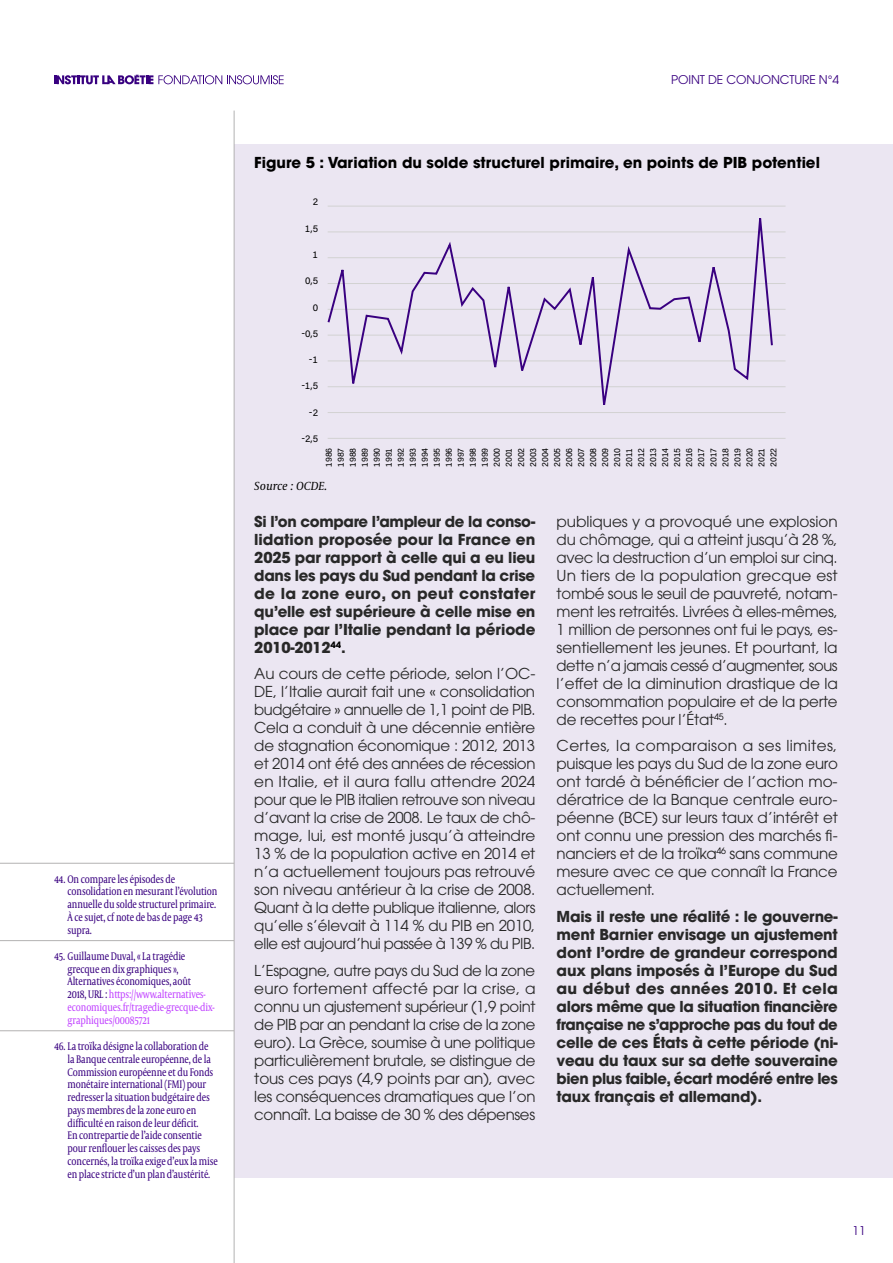
<style>
.page{position:relative;width:893px;height:1263px;background:#fff}
.page>*{position:absolute;margin:0;border:0;box-sizing:border-box;transform-origin:0 0}
.Texte_courant{font:15px/18px "ITC Avant Garde Pro";letter-spacing:-.015em;color:#282828;text-align:justify}
.Texte_courant-2{font:700 15px/18px "ITC Avant Garde Pro";letter-spacing:-.015em;color:#282828;text-align:justify}
.Graphique{font:700 15px "ITC Avant Garde Pro";color:#000}
.t1{font:12px "ITC Avant Garde Pro";letter-spacing:-.01em;color:#390080}
.Sources_graphiques{font:italic 12px "Capitolium News 2";color:#000}
.t2{font:11.25px/12.8px "Capitolium News 2";letter-spacing:-.015em;color:#390080;scale:.8 1}
.t3{font:9.9px "Acumin Pro";color:#000}
.t4{font:8.85px/12px "Acumin Pro";color:#000;text-align:justify}
.s1{color:#c142ff}
</style>
<div class="page">
<div style="left:234px;top:145px;width:659px;height:1033px;background:#ebe6f2"></div>
<svg style="left:54px;top:75px;width:230px;height:9px"></svg>
<hr style="left:234px;top:111px;width:1px;height:1152px;background:#b3b2b2">
<hr style="left:328px;top:335px;width:457px;height:1px;background:#d2d2d2">
<hr style="left:328px;top:360px;width:457px;height:1px;background:#d2d2d2">
<hr style="left:328px;top:386px;width:457px;height:1px;background:#d2d2d2">
<hr style="left:328px;top:412px;width:457px;height:1px;background:#d2d2d2">
<hr style="left:328px;top:257px;width:457px;height:1px;background:#d2d2d2">
<hr style="left:328px;top:206px;width:457px;height:1px;background:#d2d2d2">
<hr style="left:328px;top:231px;width:457px;height:1px;background:#d2d2d2">
<hr style="left:328px;top:283px;width:457px;height:1px;background:#d2d2d2">
<hr style="left:328px;top:309px;width:457px;height:1px;background:#d2d2d2">
<hr style="left:328px;top:438px;width:457px;height:1px;background:#d2d2d2">
<svg style="left:327px;top:205px;width:447px;height:208px"></svg>
<hr style="left:0;top:863px;width:234px;height:1px;background:#b3b2b2">
<hr style="left:0;top:940px;width:234px;height:1px;background:#b3b2b2">
<hr style="left:0;top:1030px;width:234px;height:1px;background:#b3b2b2">
<p class="t2" style="left:68px;top:872px;width:189px;text-indent:-14px">44. On compare les épisodes de consolidation en mesurant l’évolution annuelle du solde structurel primaire.<br>À ce sujet, cf note de bas de page 43 supra.</p>
<p class="t2" style="left:68px;top:949px;width:185px;text-indent:-14px">45. Guillaume Duval, « La tragédie grecque en dix graphiques », Alternatives économiques, août<br>2018, URL : <span class="s1">https://www.alternatives&shy;economiques.fr/tragedie-grecque-dix&shy;graphiques/00085721</span></p>
<p class="t2" style="left:68px;top:1039px;width:190px;text-indent:-14px">46. La troïka désigne la collaboration de la Banque centrale européenne, de la Commission européenne et du Fonds monétaire international (FMI) pour redresser la situation budgétaire des pays membres de la zone euro en difficulté en raison de leur déficit.<br>En contrepartie de l’aide consentie pour renflouer les caisses des pays concernés, la troïka exige d’eux la mise en place stricte d’un plan d’austérité.</p>
<p class="t1" style="left:671px;top:72px;width:169px">POINT DE CONJONCTURE N°4</p>
<p class="Graphique" style="left:254px;top:153px;width:567px">Figure 5 : Variation du solde structurel primaire, en points de PIB potentiel</p>
<p class="t3" style="left:313px;top:195px;width:7px">2</p>
<p class="t3" style="left:305px;top:221px;width:14px">1,5</p>
<p class="t3" style="left:313px;top:248px;width:7px">1</p>
<p class="t3" style="left:305px;top:274px;width:14px">0,5</p>
<p class="t3" style="left:313px;top:300px;width:7px">0</p>
<p class="t3" style="left:301px;top:327px;width:18px">-0,5</p>
<p class="t3" style="left:309px;top:353px;width:11px">-1</p>
<p class="t3" style="left:301px;top:379px;width:18px">-1,5</p>
<p class="t3" style="left:309px;top:405px;width:11px">-2</p>
<p class="t3" style="left:301px;top:432px;width:18px">-2,5</p>
<p class="t4" style="left:322px;top:467px;width:21px;rotate:-90deg">1986<br>1987<br>1988<br>1989<br>1990<br>1991<br>1992<br>1993<br>1994<br>1995<br>1996<br>1997<br>1998<br>1999<br>2000<br>2001<br>2002<br>2003<br>2004<br>2005<br>2006<br>2007<br>2008<br>2009<br>2010<br>2011<br>2012<br>2013<br>2014<br>2015<br>2016<br>2017<br>2017<br>2018<br>2019<br>2020<br>2021<br>2022</p>
<p class="Sources_graphiques" style="left:254px;top:478px;width:74px">Source : OCDE.</p>
<p class="Texte_courant-2" style="left:254px;top:512px;width:283px">Si l’on compare l’ampleur de la conso&shy;lidation proposée pour la France en 2025 par rapport à celle qui a eu lieu dans les pays du Sud pendant la crise de la zone euro, on peut constater qu’elle est supérieure à celle mise en place par l’Italie pendant la période 2010-2012<sup>44</sup>.</p>
<p class="Texte_courant" style="left:254px;top:664px;width:283px">Au cours de cette période, selon l’OC-DE, l’Italie aurait fait une « consolidation budgétaire » annuelle de 1,1 point de PIB.<br>Cela a conduit à une décennie entière de stagnation économique : 2012, 2013 et 2014 ont été des années de récession en Italie, et il aura fallu attendre 2024 pour que le PIB italien retrouve son niveau d’avant la crise de 2008. Le taux de chô&shy;mage, lui, est monté jusqu’à atteindre 13 % de la population active en 2014 et n’a actuellement toujours pas retrouvé son niveau antérieur à la crise de 2008.<br>Quant à la dette publique italienne, alors qu’elle s’élevait à 114 % du PIB en 2010, elle est aujourd’hui passée à 139 % du PIB.</p>
<p class="Texte_courant" style="left:254px;top:961px;width:283px">L’Espagne, autre pays du Sud de la zone euro fortement affecté par la crise, a connu un ajustement supérieur (1,9 point de PIB par an pendant la crise de la zone euro). La Grèce, soumise à une politique particulièrement brutale, se distingue de tous ces pays (4,9 points par an), avec les conséquences dramatiques que l’on connaît. La baisse de 30 % des dépenses</p>
<p class="Texte_courant" style="left:557px;top:512px;width:283px">publiques y a provoqué une explosion du chômage, qui a atteint jusqu’à 28 %, avec la destruction d’un emploi sur cinq.<br>Un tiers de la population grecque est tombé sous le seuil de pauvreté, notam&shy;ment les retraités. Livrées à elles-mêmes, 1 million de personnes ont fui le pays, es&shy;sentiellement les jeunes. Et pourtant, la dette n’a jamais cessé d’augmenter, sous l’effet de la diminution drastique de la consommation populaire et de la perte de recettes pour l’État<sup>45</sup>.</p>
<p class="Texte_courant" style="left:557px;top:736px;width:283px">Certes, la comparaison a ses limites, puisque les pays du Sud de la zone euro ont tardé à bénéficier de l’action mo&shy;dératrice de la Banque centrale euro&shy;péenne (BCE) sur leurs taux d’intérêt et ont connu une pression des marchés fi&shy;nanciers et de la troïka<sup>46</sup> sans commune mesure avec ce que connaît la France actuellement.</p>
<p class="Texte_courant-2" style="left:557px;top:907px;width:283px">Mais il reste une réalité : le gouverne&shy;ment Barnier envisage un ajustement dont l’ordre de grandeur correspond aux plans imposés à l’Europe du Sud au début des années 2010. Et cela alors même que la situation financière française ne s’approche pas du tout de celle de ces États à cette période (ni&shy;veau du taux sur sa dette souveraine bien plus faible, écart modéré entre les taux français et allemand).</p>
<p class="t1" style="left:853px;top:1223px;width:15px">11</p>
</div>
